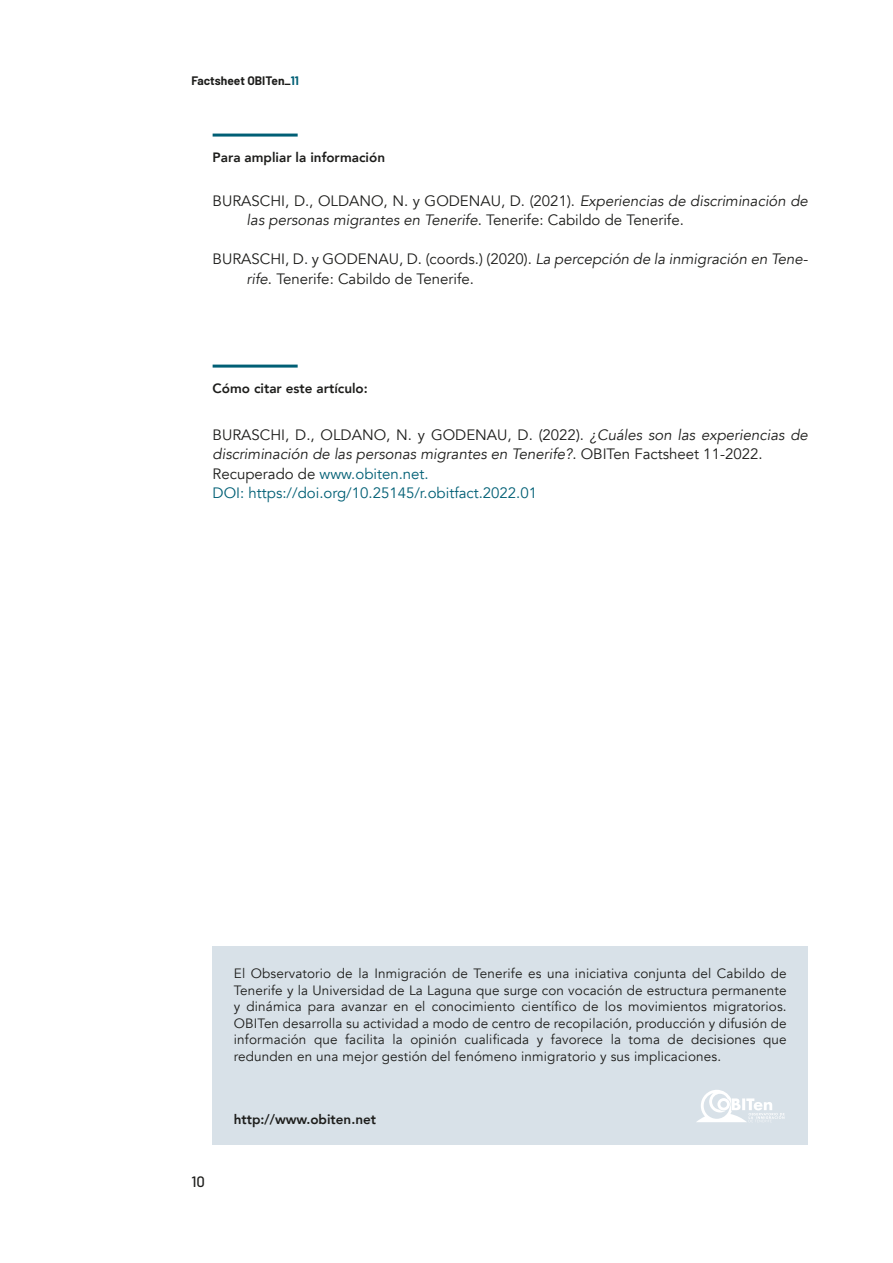
<style>
.page{position:relative;width:893px;height:1263px;background:#fff}
.page>*{position:absolute;margin:0;border:0;box-sizing:border-box;transform-origin:0 0}
.Estilo_de_párrafo_1{font:15px/19.5px "Avenir";color:#1d1d1b}
.CUERPO_DE_TEXTO{font:italic 15px/19.5px "Avenir";color:#1d1d1b}
.CUERPO_DE_TEXTO-2{font:15px "Avenir";color:#005f75}
.t1{font:500 15px "Barlow";color:#1d1d1b}
.CUERPO_DE_TEXTO-3{font:13.5px/16.5px "Avenir";letter-spacing:.01em;color:#1d1d1b;text-align:justify}
.CUERPO_DE_TEXTO-4{font:800 13.5px "Avenir";color:#1d1d1b}
.TEXT_CON_FILETE{font:800 13.5px "Avenir";color:#1d1d1b}
.t2{font:700 12px "Barlow";color:#1d1d1b}
.s1{color:#005f75}
.s2{font-style:italic}
.s3{font-style:normal}
.s4{color:#1d1d1b}
</style>
<div class="page">
<div style="left:213px;top:946px;width:595px;height:198px;background:#d8e1e8"></div>
<svg style="left:696px;top:1090px;width:88px;height:32px"></svg>
<hr style="left:213px;top:134px;width:85px;height:3px;background:#005f75">
<hr style="left:213px;top:365px;width:85px;height:3px;background:#005f75">
<p class="t2" style="left:191px;top:73px;width:109px">Factsheet OBITen_<span class="s1">11</span></p>
<p class="TEXT_CON_FILETE" style="left:213px;top:147px;width:174px">Para ampliar la información</p>
<p class="Estilo_de_párrafo_1" style="left:247px;top:191px;width:563px;text-indent:-34px">BURASCHI, D., OLDANO, N. y GODENAU, D. (2021). <span class="s2">Experiencias de discriminación de las personas migrantes en Tenerife</span>. Tenerife: Cabildo de Tenerife.</p>
<p class="Estilo_de_párrafo_1" style="left:247px;top:249px;width:563px;text-indent:-34px">BURASCHI, D. y GODENAU, D. (coords.) (2020). <span class="s2">La percepción de la inmigración en Tene&shy;rife</span>. Tenerife: Cabildo de Tenerife.</p>
<p class="CUERPO_DE_TEXTO-4" style="left:213px;top:378px;width:157px">Cómo citar este artículo:</p>
<p class="CUERPO_DE_TEXTO" style="left:213px;top:425px;width:597px"><span class="s3">BURASCHI, D., OLDANO, N. y GODENAU, D. (2022).</span> ¿Cuáles son las experiencias de discriminación de las personas migrantes en Tenerife?<span class="s3">. OBITen Factsheet 11-2022.</span></p>
<p class="CUERPO_DE_TEXTO-2" style="left:213px;top:464px;width:218px"><span class="s4">Recuperado de</span> www.obiten.net.</p>
<p class="CUERPO_DE_TEXTO-2" style="left:213px;top:484px;width:326px">DOI: https://doi.org/10.25145/r.obitfact.2022.01</p>
<p class="CUERPO_DE_TEXTO-3" style="left:234px;top:965px;width:554px">El Observatorio de la Inmigración de Tenerife es una iniciativa conjunta del Cabildo de Tenerife y la Universidad de La Laguna que surge con vocación de estructura permanente y dinámica para avanzar en el conocimiento científico de los movimientos migratorios.<br>OBITen desarrolla su actividad a modo de centro de recopilación, producción y difusión de información que facilita la opinión cualificada y favorece la toma de decisiones que redunden en una mejor gestión del fenómeno inmigratorio y sus implicaciones.</p>
<p class="t1" style="left:191px;top:1172px;width:15px">10</p>
<p class="CUERPO_DE_TEXTO-4" style="left:234px;top:1108px;width:144px">http://www.obiten.net</p>
</div>
